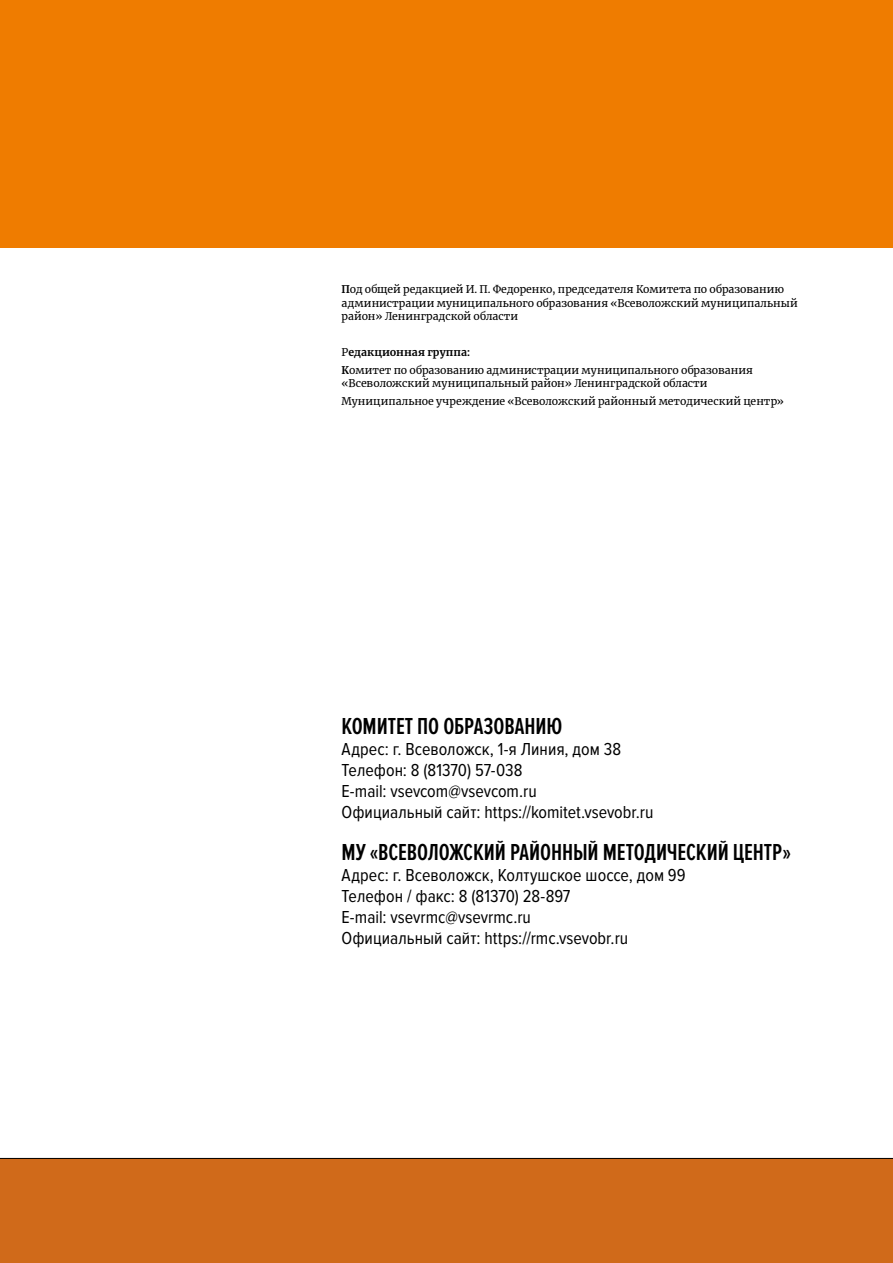
<style>
.page{position:relative;width:893px;height:1263px;background:#fff}
.page>*{position:absolute;margin:0;border:0;box-sizing:border-box;transform-origin:0 0}
.t1{font:600 24px "Proxima Nova Ex Cn";letter-spacing:-.005em;color:#000}
.t2{font:18px/21px "Proxima Nova Cond";color:#000}
.t3{font:10.5px/13.5px "Merriweather";color:#000}
.s1{font-weight:700}
</style>
<div class="page">
<div style="left:0;top:0;width:893px;height:247px;background:#ef7c00"></div>
<div style="left:0;top:1158px;width:893px;height:105px;background:#d06a1a"></div>
<p class="t3" style="left:342px;top:283px;width:458px"><span class="s1">П</span>од общей редакцией И. П. Федоренко, председателя Комитета по образованию администрации муниципального образования «Всеволожский муниципальный район» Ленинградской области</p>
<p class="t3" style="left:342px;top:343px;width:413px;line-height:17.7px">Р<span class="s1">едакционная группа:<br>К</span>омитет по образованию администрации муниципального образования</p>
<p class="t3" style="left:342px;top:374px;width:444px;line-height:17.7px">«Всеволожский муниципальный район» Ленинградской области<br>Муниципальное учреждение «Всеволожский районный методический центр»</p>
<h1 class="t1" style="left:342px;top:713px;width:222px">КОМИТЕТ ПО ОБРАЗОВАНИЮ</h1>
<h2 class="t2" style="left:342px;top:739px;width:313px">Адрес: г. Всеволожск, 1-я Линия, дом 38<br>Телефон: 8 (81370) 57-038<br>E-mail: vsevcom@vsevcom.ru<br>Официальный сайт: https://komitet.vsevobr.ru</h2>
<h1 class="t1" style="left:342px;top:839px;width:451px">МУ «ВСЕВОЛОЖСКИЙ РАЙОННЫЙ МЕТОДИЧЕСКИЙ ЦЕНТР»</h1>
<h2 class="t2" style="left:342px;top:865px;width:346px">Адрес: г. Всеволожск, Колтушское шоссе, дом 99<br>Телефон / факс: 8 (81370) 28-897<br>E-mail: vsevrmc@vsevrmc.ru<br>Официальный сайт: https://rmc.vsevobr.ru</h2>
</div>
